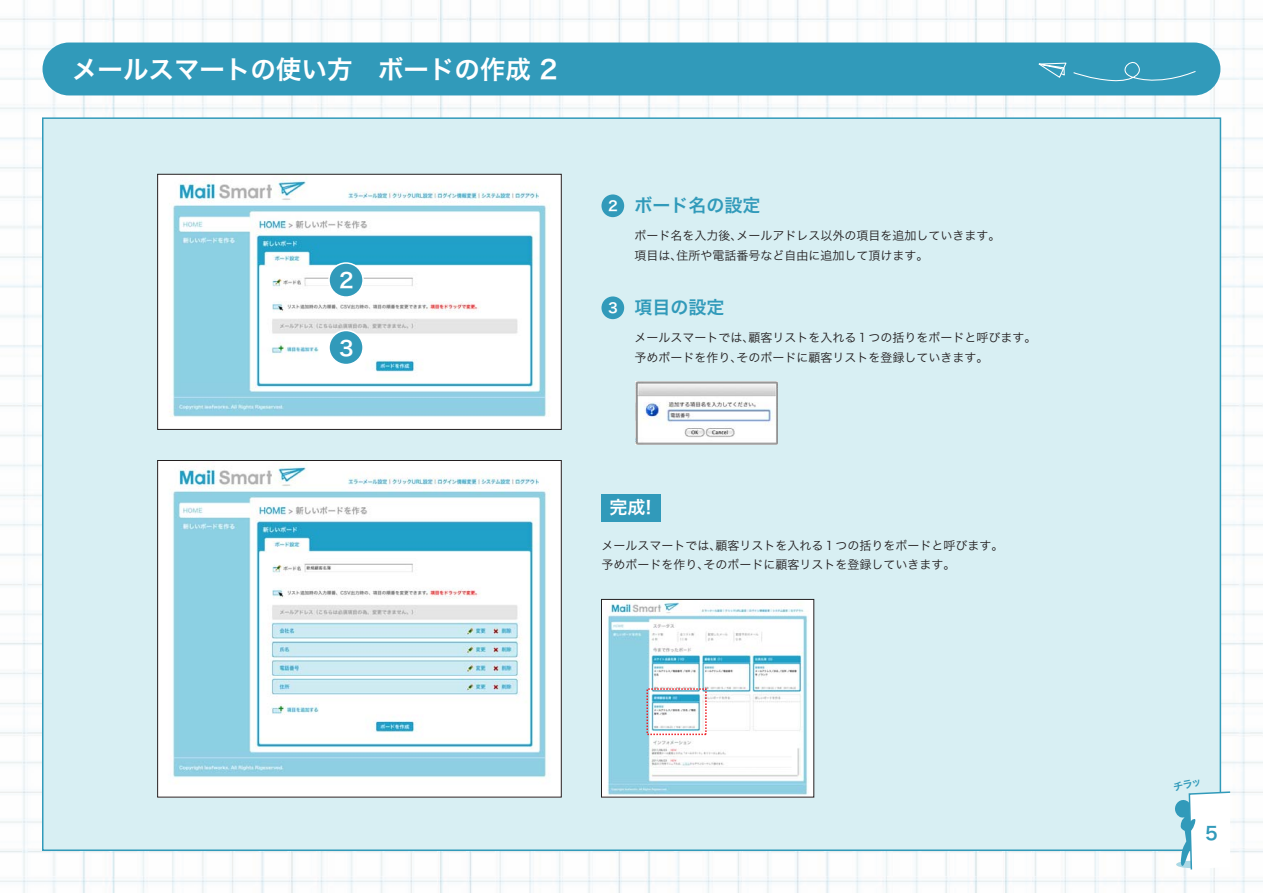
<style>
.page{position:relative;width:1263px;height:893px;background:#fff}
.page>*{position:absolute;margin:0;border:0;box-sizing:border-box;transform-origin:0 0}
.t1{font:25.5px "Hira Kaku Pro W6";color:#fff}
.t2{font:20.4px "Hira Kaku Pro W6";color:#fff}
.t3{font:18px "Hira Kaku Pro W6";color:#319aba}
.t4{font:18px "Hira Kaku Pro W6";color:#fff}
.t5{font:13.65px "Hira Kaku Pro W6";color:#fff}
.t6{font:12px/19.5px "Hira Kaku Pro W3";color:#231f20}
</style>
<div class="page">
<img style="left:0;top:0;width:1263px;height:893px">
<div style="left:43px;top:118px;width:1177px;height:732px;background:#d8eff3"></div>
<div style="left:43px;top:43px;width:1177px;height:52px;background:#319aba"></div>
<svg style="left:1002px;top:57px;width:194px;height:28px;background:#3c9fbd"></svg>
<div style="left:601px;top:194px;width:23px;height:23px;background:#319aba;border-radius:50%"></div>
<div style="left:601px;top:296px;width:23px;height:23px;background:#319aba;border-radius:50%"></div>
<img style="left:159px;top:176px;width:400px;height:252px">
<img style="left:159px;top:462px;width:400px;height:333px">
<div style="left:157px;top:174px;width:404px;height:256px;border:1px solid #231f20"></div>
<div style="left:157px;top:460px;width:404px;height:337px;border:1px solid #231f20"></div>
<div style="left:329px;top:263px;width:34px;height:34px;background:#319aba;border-radius:50%"></div>
<div style="left:328px;top:262px;width:36px;height:36px;border:2px solid #fff;border-radius:50%"></div>
<div style="left:329px;top:330px;width:34px;height:35px;background:#319aba;border-radius:50%"></div>
<div style="left:328px;top:330px;width:36px;height:35px;border:2px solid #fff;border-radius:50%"></div>
<img style="left:636px;top:381px;width:142px;height:63px">
<div style="left:601px;top:495px;width:59px;height:27px;background:#319aba"></div>
<img style="left:603px;top:601px;width:209px;height:194px">
<div style="left:601px;top:599px;width:213px;height:198px;border:1px solid #231f20"></div>
<svg style="left:1173px;top:779px;width:59px;height:92px"></svg>
<p class="t1" style="left:72px;top:46px;width:487px">メールスマートの使い方　ボードの作成 2</p>
<p class="t2" style="left:339px;top:262px;width:16px">2</p>
<p class="t2" style="left:339px;top:330px;width:16px">3</p>
<p class="t5" style="left:608px;top:194px;width:11px">2</p>
<p class="t5" style="left:608px;top:296px;width:11px">3</p>
<p class="t3" style="left:634px;top:189px;width:127px">ボード名の設定</p>
<p class="t6" style="left:634px;top:225px;width:367px">ボード名を入力後、メールアドレス以外の項目を追加していきます。項目は、住所や電話番号など自由に追加して頂けます。</p>
<p class="t3" style="left:634px;top:291px;width:91px">項目の設定</p>
<p class="t6" style="left:634px;top:327px;width:403px">メールスマートでは、顧客リストを入れる１つの括りをボードと呼びます。予めボードを作り、そのボードに顧客リストを登録していきます。</p>
<p class="t4" style="left:609px;top:491px;width:44px">完成!</p>
<p class="t6" style="left:601px;top:535px;width:404px">メールスマートでは、顧客リストを入れる１つの括りをボードと呼びます。予めボードを作り、そのボードに顧客リストを登録していきます。</p>
<p class="t3" style="left:1205px;top:817px;width:14px">5</p>
</div>
